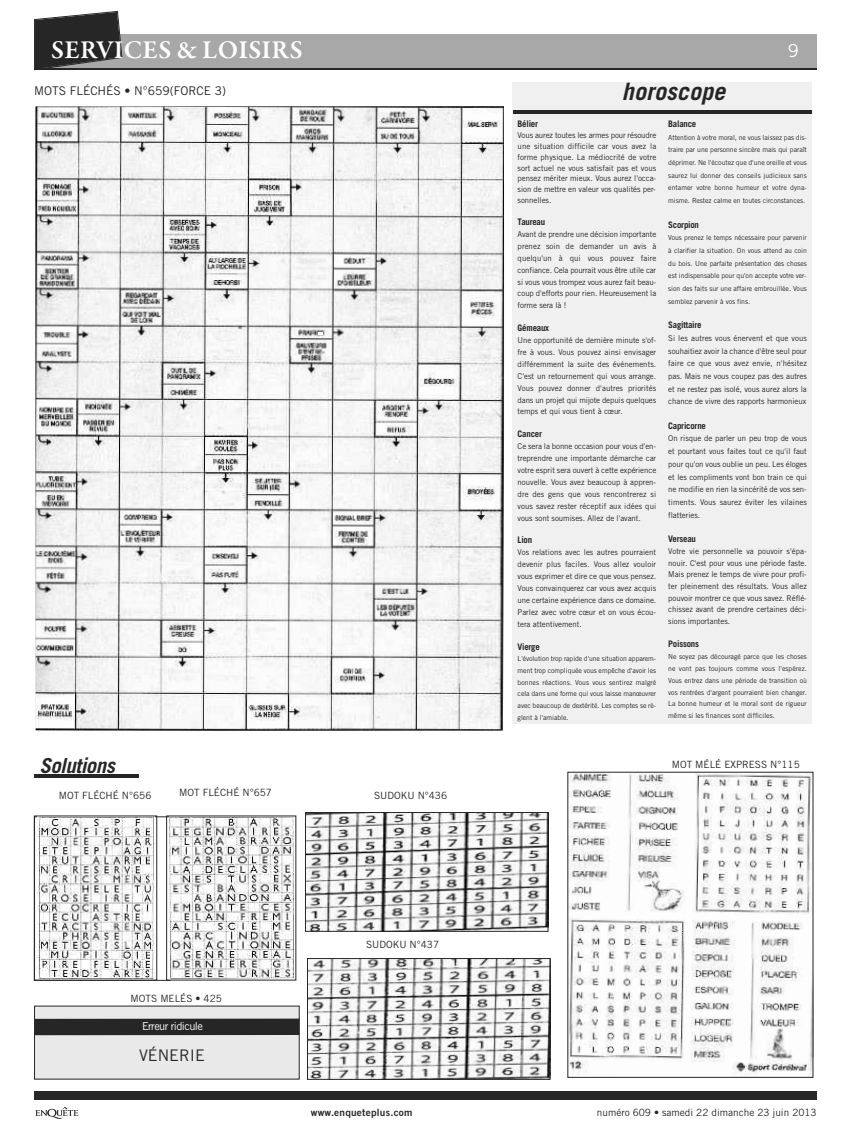
<style>
.page{position:relative;width:851px;height:1134px;background:#fff}
.page>*{position:absolute;margin:0;border:0;box-sizing:border-box;transform-origin:0 0}
.t1{font:600 26.1px "Garamond Premr Pro";letter-spacing:.01em;color:#fff}
.t2{font:italic 700 24px "Trade Gothic";letter-spacing:.005em;color:#272627}
.t3{font:italic 700 20.7px "Trade Gothic";letter-spacing:-.02em;color:#272627}
.t4{font:18px "Trade Gothic";color:#fff}
.t5{font:16px "Trade Gothic";color:#272627}
.t6{font:12px "Trade Gothic";color:#272627}
.t7{font:11px "Trade Gothic";letter-spacing:-.05em;color:#fff}
.t8{font:10px "Trade Gothic";color:#272627}
.t9{font:10px "Trade Gothic Bold Two";letter-spacing:.025em;color:#272627}
.t10{font:700 9px "Trade Gothic";letter-spacing:-.025em;color:#272627}
.t11{font:8px/11.9px "Trade Gothic";letter-spacing:-.005em;color:#272627;text-align:justify}
.t12{font:7px/12.7px "Trade Gothic";letter-spacing:-.005em;color:#272627;text-align:justify}
</style>
<div class="page">
<div style="left:34px;top:34px;width:782px;height:34px;background:#a9a8a9"></div>
<hr style="left:34px;top:68px;width:782px;height:2px;background:#272627">
<div style="left:34px;top:1091px;width:782px;height:9px;background:#272627"></div>
<svg style="left:35px;top:1107px;width:44px;height:12px"></svg>
<svg style="left:34px;top:11px;width:88px;height:57px;background:#434243"></svg>
<div style="left:35px;top:1006px;width:264px;height:73px;background:#e9e9e9"></div>
<div style="left:34px;top:1018px;width:265px;height:17px;background:#272627"></div>
<img style="left:307px;top:814px;width:239px;height:115px">
<div style="left:305px;top:812px;width:243px;height:119px;border:1px solid #272627"></div>
<img style="left:309px;top:960px;width:239px;height:117px">
<div style="left:307px;top:958px;width:243px;height:121px;border:1px solid #272627"></div>
<div style="left:512px;top:83px;width:300px;height:641px;background:#f0f0f0"></div>
<hr style="left:513px;top:111px;width:299px;height:3px;background:#272627">
<img style="left:35px;top:106px;width:469px;height:625px">
<hr style="left:34px;top:774px;width:105px;height:4px;background:#272627">
<img style="left:569px;top:774px;width:242px;height:301px">
<img style="left:37px;top:817px;width:117px;height:161px">
<div style="left:34px;top:815px;width:123px;height:165px;border:1px solid #272627"></div>
<img style="left:169px;top:817px;width:124px;height:161px">
<h1 class="t1" style="left:51px;top:40px;width:253px">SERVICES &amp; LOISIRS</h1>
<h3 class="t6" style="left:34px;top:86px;width:193px">MOTS FLÉCHÉS • N°659(FORCE 3)</h3>
<h2 class="t2" style="left:622px;top:83px;width:105px">horoscope</h2>
<h3 class="t4" style="left:787px;top:44px;width:12px">9</h3>
<p class="t10" style="left:517px;top:120px;width:22px">Bélier</p>
<p class="t11" style="left:517px;top:130px;width:140px;line-height:10.9px">Vous aurez toutes les armes pour résoudre une situation difficile car vous avez la forme physique. La médiocrité de votre sort actuel ne vous satisfait pas et vous pensez mériter mieux. Vous aurez l'occa&shy;sion de mettre en valeur vos qualités per&shy;sonnelles.</p>
<p class="t10" style="left:517px;top:219px;width:29px">Taureau</p>
<p class="t11" style="left:517px;top:229px;width:140px">Avant de prendre une décision importante prenez soin de demander un avis à quelqu'un à qui vous pouvez faire confiance. Cela pourrait vous être utile car si vous vous trompez vous aurez fait beau&shy;coup d'efforts pour rien. Heureusement la forme sera là !</p>
<p class="t10" style="left:517px;top:325px;width:33px">Gémeaux</p>
<p class="t11" style="left:517px;top:335px;width:140px">Une opportunité de dernière minute s'of&shy;fre à vous. Vous pouvez ainsi envisager différemment la suite des événements.<br>C'est un retournement qui vous arrange.<br>Vous pouvez donner d'autres priorités dans un projet qui mijote depuis quelques temps et qui vous tient à cœur.</p>
<p class="t10" style="left:517px;top:431px;width:26px">Cancer</p>
<p class="t11" style="left:517px;top:441px;width:140px">Ce sera la bonne occasion pour vous d'en&shy;treprendre une importante démarche car votre esprit sera ouvert à cette expérience nouvelle. Vous avez beaucoup à appren&shy;dre des gens que vous rencontrerez si vous savez rester réceptif aux idées qui vous sont soumises. Allez de l'avant.</p>
<p class="t10" style="left:517px;top:537px;width:16px">Lion</p>
<p class="t11" style="left:517px;top:547px;width:140px">Vos relations avec les autres pourraient devenir plus faciles. Vous allez vouloir vous exprimer et dire ce que vous pensez.<br>Vous convainquerez car vous avez acquis une certaine expérience dans ce domaine.<br>Parlez avec votre cœur et on vous écou&shy;tera attentivement.</p>
<p class="t10" style="left:517px;top:643px;width:24px">Vierge</p>
<p class="t12" style="left:517px;top:653px;width:140px;line-height:11.7px">L'évolution trop rapide d'une situation apparem&shy;ment trop compliquée vous empêche d'avoir les bonnes réactions. Vous vous sentirez malgré cela dans une forme qui vous laisse manœuvrer avec beaucoup de dextérité. Les comptes se rè&shy;glent à l'amiable.</p>
<p class="t10" style="left:668px;top:120px;width:30px">Balance</p>
<p class="t12" style="left:668px;top:131px;width:140px">Attention à votre moral, ne vous laissez pas dis&shy;traire par une personne sincère mais qui paraît déprimer. Ne l'écoutez que d'une oreille et vous saurez lui donner des conseils judicieux sans entamer votre bonne humeur et votre dyna&shy;misme. Restez calme en toutes circonstances.</p>
<p class="t10" style="left:668px;top:221px;width:32px">Scorpion</p>
<p class="t12" style="left:668px;top:232px;width:140px">Vous prenez le temps nécessaire pour parvenir à clarifier la situation. On vous attend au coin du bois. Une parfaite présentation des choses est indispensable pour qu'on accepte votre ver&shy;sion des faits sur une affaire embrouillée. Vous semblez parvenir à vos fins.</p>
<p class="t10" style="left:668px;top:322px;width:35px">Sagittaire</p>
<p class="t11" style="left:668px;top:332px;width:140px;line-height:12.7px">Si les autres vous énervent et que vous souhaitiez avoir la chance d'être seul pour faire ce que vous avez envie, n'hésitez pas. Mais ne vous coupez pas des autres et ne restez pas isolé, vous aurez alors la chance de vivre des rapports harmonieux</p>
<p class="t10" style="left:668px;top:422px;width:39px">Capricorne</p>
<p class="t11" style="left:668px;top:433px;width:140px;line-height:12.7px">On risque de parler un peu trop de vous et pourtant vous faites tout ce qu'il faut pour qu'on vous oublie un peu. Les éloges et les compliments vont bon train ce qui ne modifie en rien la sincérité de vos sen&shy;timents. Vous saurez éviter les vilaines flatteries.</p>
<p class="t10" style="left:668px;top:536px;width:29px">Verseau</p>
<p class="t11" style="left:668px;top:546px;width:140px">Votre vie personnelle va pouvoir s'épa&shy;nouir. C'est pour vous une période faste.<br>Mais prenez le temps de vivre pour profi&shy;ter pleinement des résultats. Vous allez pouvoir montrer ce que vous savez. Réflé&shy;chissez avant de prendre certaines déci&shy;sions importantes.</p>
<p class="t10" style="left:668px;top:641px;width:32px">Poissons</p>
<p class="t12" style="left:668px;top:651px;width:140px;line-height:11.8px">Ne soyez pas découragé parce que les choses ne vont pas toujours comme vous l'espérez.<br>Vous entrez dans une période de transition où vos rentrées d'argent pourraient bien changer.<br>La bonne humeur et le moral sont de rigueur même si les finances sont difficiles.</p>
<h3 class="t3" style="left:39px;top:758px;width:77px">Solutions</h3>
<p class="t8" style="left:671px;top:760px;width:129px">MOT MÉLÉ EXPRESS N°115</p>
<p class="t8" style="left:59px;top:791px;width:94px">MOT FLÉCHÉ N°656</p>
<p class="t8" style="left:179px;top:789px;width:94px">MOT FLÉCHÉ N°657</p>
<p class="t8" style="left:374px;top:792px;width:75px">SUDOKU N°436</p>
<p class="t8" style="left:131px;top:995px;width:93px">MOTS MELÉS • 425</p>
<h3 class="t7" style="left:142px;top:1022px;width:62px">Erreur ridicule</h3>
<h3 class="t5" style="left:139px;top:1049px;width:67px">VÉNERIE</h3>
<p class="t8" style="left:366px;top:941px;width:75px">SUDOKU N°437</p>
<p class="t9" style="left:311px;top:1109px;width:103px">www.enqueteplus.com</p>
<p class="t8" style="left:597px;top:1108px;width:221px">numéro 609 • samedi 22 dimanche 23 juin 2013</p>
</div>
